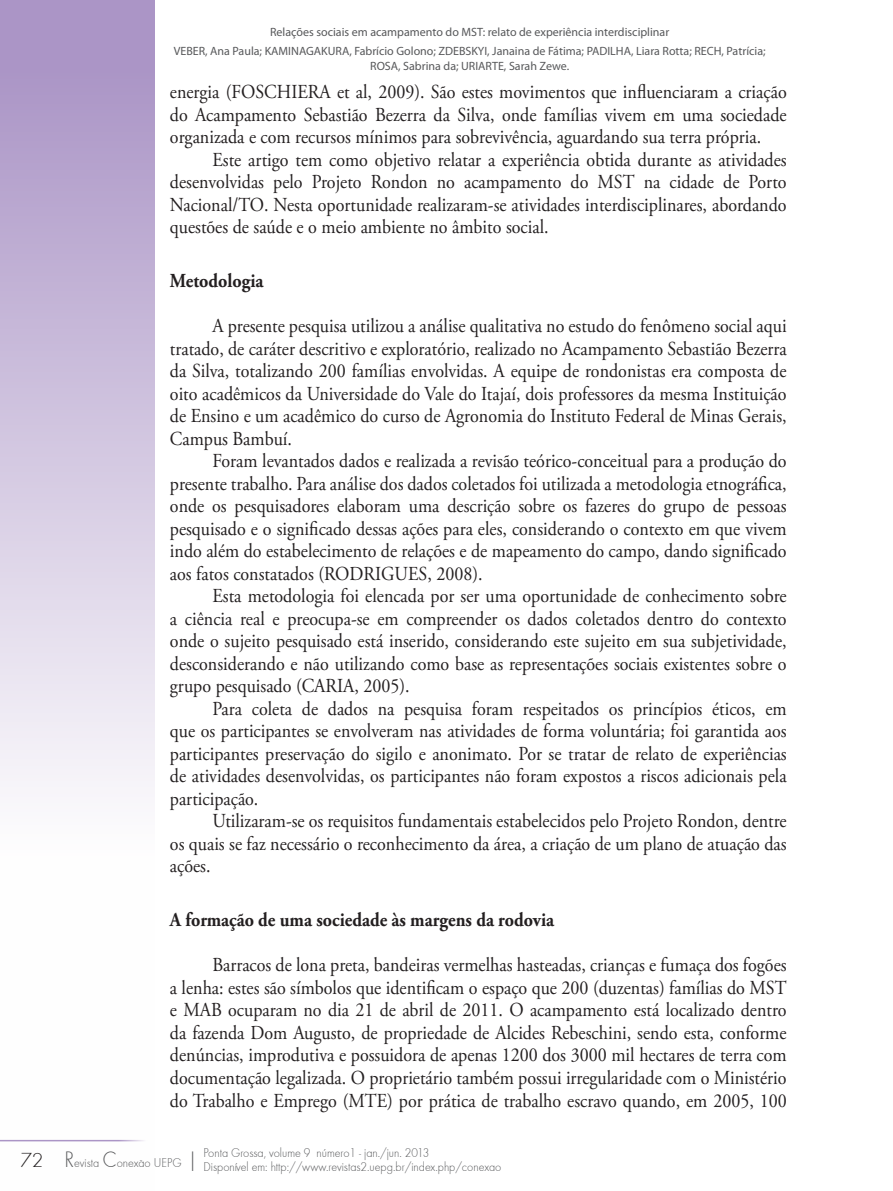
<style>
.page{position:relative;width:893px;height:1191px;background:#fff}
.page>*{position:absolute;margin:0;border:0;box-sizing:border-box;transform-origin:0 0}
.resumo_abstract{font:23.1px "Futura TEE Ligh";color:#57585a;scale:.91 1}
.t1{font:21px "Futura TEE Ligh";color:#231f20}
.Artigo_-_texto{font:19.8px/22.5px "Adobe Garamond Pro";color:#231f20;text-align:justify;scale:.91 1}
.Artigo_-_subtitulo{font:700 19.8px "Adobe Garamond Pro";color:#231f20;scale:.91 1}
.resumo_abstract-2{font:13.2px "Futura TEE Ligh";color:#57585a;scale:.91 1}
.dados_artgo_rodape{font:12px/14.4px "Myriad Pro";color:#57585a;text-align:center}
.s1{font-size:23.1px}
</style>
<div class="page">
<svg style="left:0;top:0;width:155px;height:1142px"></svg>
<hr style="left:0;top:1139px;width:149px;height:2px;background:#ab95c6">
<p class="dados_artgo_rodape" style="left:270px;top:25px;width:401px">Relações sociais em acampamento do MST: relato de experiência interdisciplinar</p>
<p class="dados_artgo_rodape" style="left:174px;top:44px;width:593px">VEBER, Ana Paula; KAMINAGAKURA, Fabrício Golono; ZDEBSKYI, Janaina de Fátima; PADILHA, Liara Rotta; RECH, Patrícia;<br>ROSA, Sabrina da; URIARTE, Sarah Zewe.</p>
<p class="Artigo_-_texto" style="left:170px;top:81px;width:679px">energia (FOSCHIERA et al, 2009). São estes movimentos que influenciaram a criação do Acampamento Sebastião Bezerra da Silva, onde famílias vivem em uma sociedade organizada e com recursos mínimos para sobrevivência, aguardando sua terra própria.</p>
<p class="Artigo_-_texto" style="left:170px;top:149px;width:679px;text-indent:43px">Este artigo tem como objetivo relatar a experiência obtida durante as atividades desenvolvidas pelo Projeto Rondon no acampamento do MST na cidade de Porto Nacional/TO. Nesta oportunidade realizaram-se atividades interdisciplinares, abordando questões de saúde e o meio ambiente no âmbito social.</p>
<p class="Artigo_-_subtitulo" style="left:170px;top:269px;width:104px">Metodologia</p>
<p class="Artigo_-_texto" style="left:170px;top:315px;width:679px;text-indent:43px">A presente pesquisa utilizou a análise qualitativa no estudo do fenômeno social aqui tratado, de caráter descritivo e exploratório, realizado no Acampamento Sebastião Bezerra da Silva, totalizando 200 famílias envolvidas. A equipe de rondonistas era composta de oito acadêmicos da Universidade do Vale do Itajaí, dois professores da mesma Instituição de Ensino e um acadêmico do curso de Agronomia do Instituto Federal de Minas Gerais, Campus Bambuí.</p>
<p class="Artigo_-_texto" style="left:170px;top:450px;width:679px;text-indent:43px">Foram levantados dados e realizada a revisão teórico-conceitual para a produção do presente trabalho. Para análise dos dados coletados foi utilizada a metodologia etnográfica, onde os pesquisadores elaboram uma descrição sobre os fazeres do grupo de pessoas pesquisado e o significado dessas ações para eles, considerando o contexto em que vivem indo além do estabelecimento de relações e de mapeamento do campo, dando significado aos fatos constatados (RODRIGUES, 2008).</p>
<p class="Artigo_-_texto" style="left:170px;top:585px;width:679px;text-indent:43px">Esta metodologia foi elencada por ser uma oportunidade de conhecimento sobre a ciência real e preocupa-se em compreender os dados coletados dentro do contexto onde o sujeito pesquisado está inserido, considerando este sujeito em sua subjetividade, desconsiderando e não utilizando como base as representações sociais existentes sobre o grupo pesquisado (CARIA, 2005).</p>
<p class="Artigo_-_texto" style="left:170px;top:698px;width:679px;text-indent:43px">Para coleta de dados na pesquisa foram respeitados os princípios éticos, em que os participantes se envolveram nas atividades de forma voluntária; foi garantida aos participantes preservação do sigilo e anonimato. Por se tratar de relato de experiências de atividades desenvolvidas, os participantes não foram expostos a riscos adicionais pela participação.</p>
<p class="Artigo_-_texto" style="left:170px;top:810px;width:679px;text-indent:43px">Utilizaram-se os requisitos fundamentais estabelecidos pelo Projeto Rondon, dentre os quais se faz necessário o reconhecimento da área, a criação de um plano de atuação das ações.</p>
<p class="Artigo_-_subtitulo" style="left:170px;top:908px;width:424px">A formação de uma sociedade às margens da rodovia</p>
<p class="Artigo_-_texto" style="left:170px;top:954px;width:679px;text-indent:43px">Barracos de lona preta, bandeiras vermelhas hasteadas, crianças e fumaça dos fogões a lenha: estes são símbolos que identificam o espaço que 200 (duzentas) famílias do MST e MAB ocuparam no dia 21 de abril de 2011. O acampamento está localizado dentro da fazenda Dom Augusto, de propriedade de Alcides Rebeschini, sendo esta, conforme denúncias, improdutiva e possuidora de apenas 1200 dos 3000 mil hectares de terra com documentação legalizada. O proprietário também possui irregularidade com o Ministério do Trabalho e Emprego (MTE) por prática de trabalho escravo quando, em 2005, 100</p>
<p class="resumo_abstract-2" style="left:140px;top:1151px;width:4px">-</p>
<p class="resumo_abstract" style="left:188px;top:1146px;width:13px">|</p>
<p class="resumo_abstract-2" style="left:203px;top:1144px;width:250px">Ponta Grossa, volume 9 número1 - jan./jun. 2013</p>
<p class="t1" style="left:21px;top:1147px;width:24px">72</p>
<p class="resumo_abstract-2" style="left:64px;top:1155px;width:130px"><span class="s1">R</span>evista <span class="s1">C</span>onexao UEPG</p>
<p class="resumo_abstract-2" style="left:203px;top:1159px;width:329px">Disponível em: http://www.revistas2.uepg.br/index.php/conexao</p>
</div>
